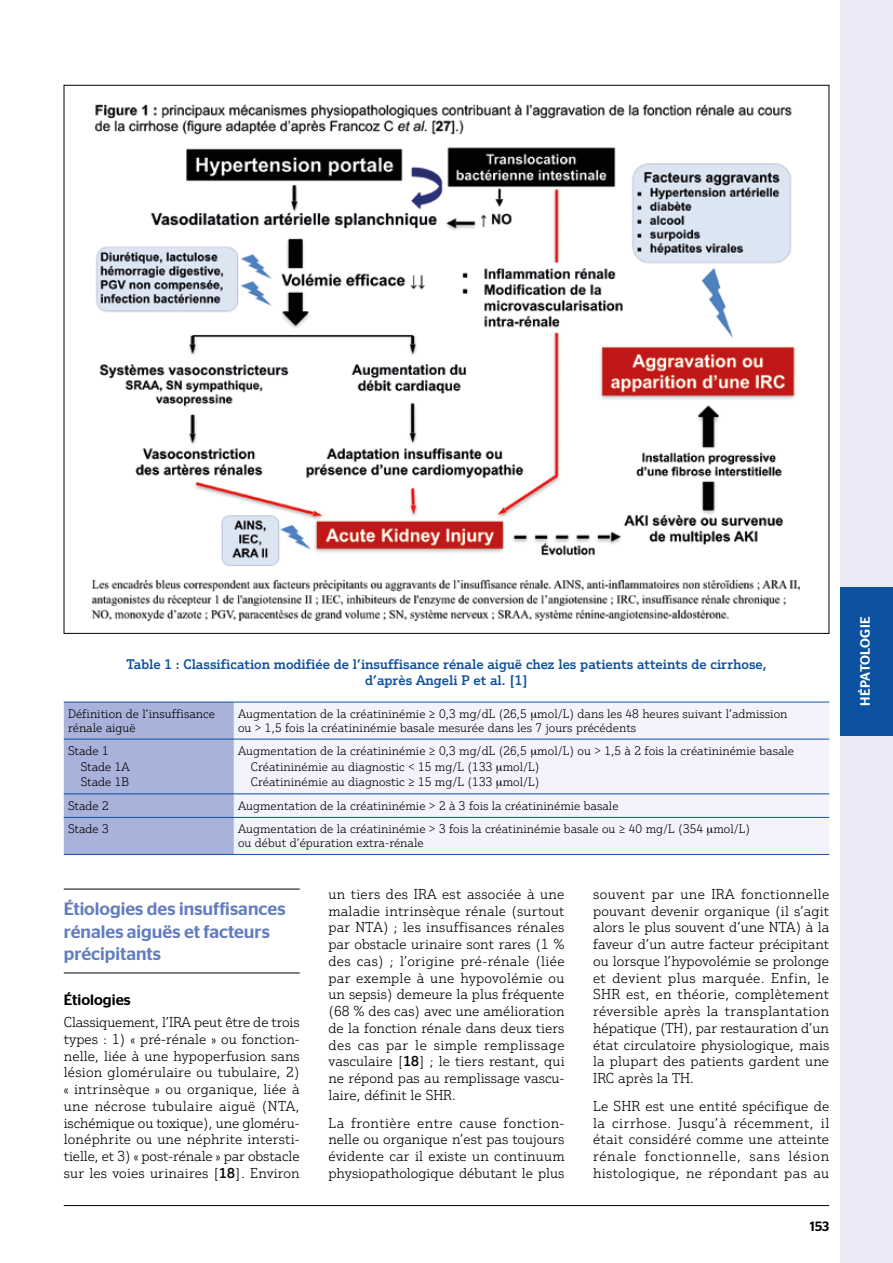
<style>
.page{position:relative;width:893px;height:1263px;background:#fff}
.page>*{position:absolute;margin:0;border:0;box-sizing:border-box;transform-origin:0 0}
.t1{font:500 18px/22.5px "Stag Sans";color:#637dbe}
.t2{font:500 15px "Stag Sans";color:#000}
.t3{font:300 13.95px/16.8px "Justus Pro";letter-spacing:.005em;color:#000;text-align:justify}
.t4{font:500 13.5px/16.2px "Justus Pro";color:#0d52a0;text-align:center}
.t5{font:500 13.5px "Stag Sans";letter-spacing:.02em;color:#fff}
.t6{font:500 13.5px "Stag Sans";color:#000}
.t7{font:300 12px/15.6px "Justus Pro";color:#000}
.s1{font-weight:500}
</style>
<div class="page">
<hr style="left:64px;top:1205px;width:765px;height:1px;background:#000">
<div style="left:840px;top:0;width:53px;height:1263px;background:#eaebf7"></div>
<div style="left:840px;top:587px;width:53px;height:149px;background:#0d52a0"></div>
<hr style="left:64px;top:889px;width:236px;height:1px;background:#000">
<hr style="left:64px;top:973px;width:236px;height:1px;background:#000">
<img style="left:91px;top:104px;width:708px;height:517px">
<div style="left:64px;top:703px;width:170px;height:151px;background:#a9b2db"></div>
<div style="left:234px;top:703px;width:595px;height:151px;background:#f3f4fb"></div>
<hr style="left:64px;top:702px;width:170px;height:1px;background:#0d52a0">
<hr style="left:234px;top:702px;width:595px;height:1px;background:#0d52a0">
<hr style="left:64px;top:739px;width:170px;height:1px;background:#0d52a0">
<hr style="left:234px;top:739px;width:595px;height:1px;background:#0d52a0">
<hr style="left:64px;top:794px;width:170px;height:1px;background:#0d52a0">
<hr style="left:234px;top:794px;width:595px;height:1px;background:#0d52a0">
<hr style="left:64px;top:817px;width:170px;height:1px;background:#0d52a0">
<hr style="left:234px;top:817px;width:595px;height:1px;background:#0d52a0">
<hr style="left:64px;top:854px;width:170px;height:1px;background:#0d52a0">
<hr style="left:234px;top:854px;width:595px;height:1px;background:#0d52a0">
<svg style="left:531px;top:713px;width:6px;height:8px"></svg>
<svg style="left:531px;top:750px;width:6px;height:8px"></svg>
<svg style="left:497px;top:765px;width:6px;height:8px"></svg>
<svg style="left:497px;top:781px;width:6px;height:8px"></svg>
<svg style="left:707px;top:828px;width:6px;height:8px"></svg>
<p class="t4" style="left:126px;top:656px;width:642px">Table 1 : Classification modifiée de l’insuffisance rénale aiguë chez les patients atteints de cirrhose, d’après Angeli P et al. [1]</p>
<p class="t7" style="left:68px;top:707px;width:149px;line-height:13.5px">Définition de l’insuffisance rénale aiguë</p>
<p class="t7" style="left:238px;top:707px;width:551px;line-height:13.5px">Augmentation de la créatininémie ≥ 0,3 mg/dL (26,5 mol/L) dans les 48 heures suivant l’admission ou &gt; 1,5 fois la créatininémie basale mesurée dans les 7 jours précédents</p>
<p class="t7" style="left:81px;top:743px;width:50px;text-indent:-13px">Stade 1<br>Stade 1A<br>Stade 1B</p>
<p class="t7" style="left:251px;top:743px;width:545px;text-indent:-13px">Augmentation de la créatininémie ≥ 0,3 mg/dL (26,5 mol/L) ou &gt; 1,5 à 2 fois la créatininémie basale<br>Créatininémie au diagnostic &lt; 15 mg/L (133 mol/L)<br>Créatininémie au diagnostic ≥ 15 mg/L (133 mol/L)</p>
<p class="t7" style="left:68px;top:798px;width:42px">Stade 2</p>
<p class="t7" style="left:238px;top:798px;width:382px">Augmentation de la créatininémie &gt; 2 à 3 fois la créatininémie basale</p>
<p class="t7" style="left:68px;top:821px;width:42px">Stade 3</p>
<p class="t7" style="left:238px;top:822px;width:514px;line-height:13.5px">Augmentation de la créatininémie &gt; 3 fois la créatininémie basale ou ≥ 40 mg/L (354 mol/L) ou début d’épuration extra-rénale</p>
<p class="t1" style="left:64px;top:898px;width:223px">Étiologies des insuffisances rénales aiguës et facteurs précipitants</p>
<p class="t2" style="left:64px;top:991px;width:69px">Étiologies</p>
<p class="t3" style="left:64px;top:1014px;width:238px">Classiquement, l’IRA peut être de trois types : 1) « pré-rénale » ou fonction&shy;nelle, liée à une hypoperfusion sans lésion glomérulaire ou tubulaire, 2) « intrinsèque » ou organique, liée à une nécrose tubulaire aiguë (NTA, ischémique ou toxique), une gloméru&shy;lonéphrite ou une néphrite intersti&shy;tielle, et 3) « post-rénale » par obstacle sur les voies urinaires [<span class="s1">18</span>]. Environ</p>
<p class="t3" style="left:328px;top:885px;width:238px">un tiers des IRA est associée à une maladie intrinsèque rénale (surtout par NTA) ; les insuffisances rénales par obstacle urinaire sont rares (1 % des cas) ; l’origine pré-rénale (liée par exemple à une hypovolémie ou un sepsis) demeure la plus fréquente (68 % des cas) avec une amélioration de la fonction rénale dans deux tiers des cas par le simple remplissage vasculaire [<span class="s1">18</span>] ; le tiers restant, qui ne répond pas au remplissage vascu&shy;laire, définit le SHR.</p>
<p class="t3" style="left:328px;top:1114px;width:238px">La frontière entre cause fonction&shy;nelle ou organique n’est pas toujours évidente car il existe un continuum physiopathologique débutant le plus</p>
<p class="t3" style="left:593px;top:885px;width:238px">souvent par une IRA fonctionnelle pouvant devenir organique (il s’agit alors le plus souvent d’une NTA) à la faveur d’un autre facteur précipitant ou lorsque l’hypovolémie se prolonge et devient plus marquée. Enfin, le SHR est, en théorie, complètement réversible après la transplantation hépatique (TH), par restauration d’un état circulatoire physiologique, mais la plupart des patients gardent une IRC après la TH.</p>
<p class="t3" style="left:593px;top:1097px;width:238px">Le SHR est une entité spécifique de la cirrhose. Jusqu’à récemment, il était considéré comme une atteinte rénale fonctionnelle, sans lésion histologique, ne répondant pas au</p>
<p class="t6" style="left:810px;top:1219px;width:21px">153</p>
<p class="t5" style="left:857px;top:706px;width:91px;rotate:-90deg">HÉPATOLOGIE</p>
</div>
